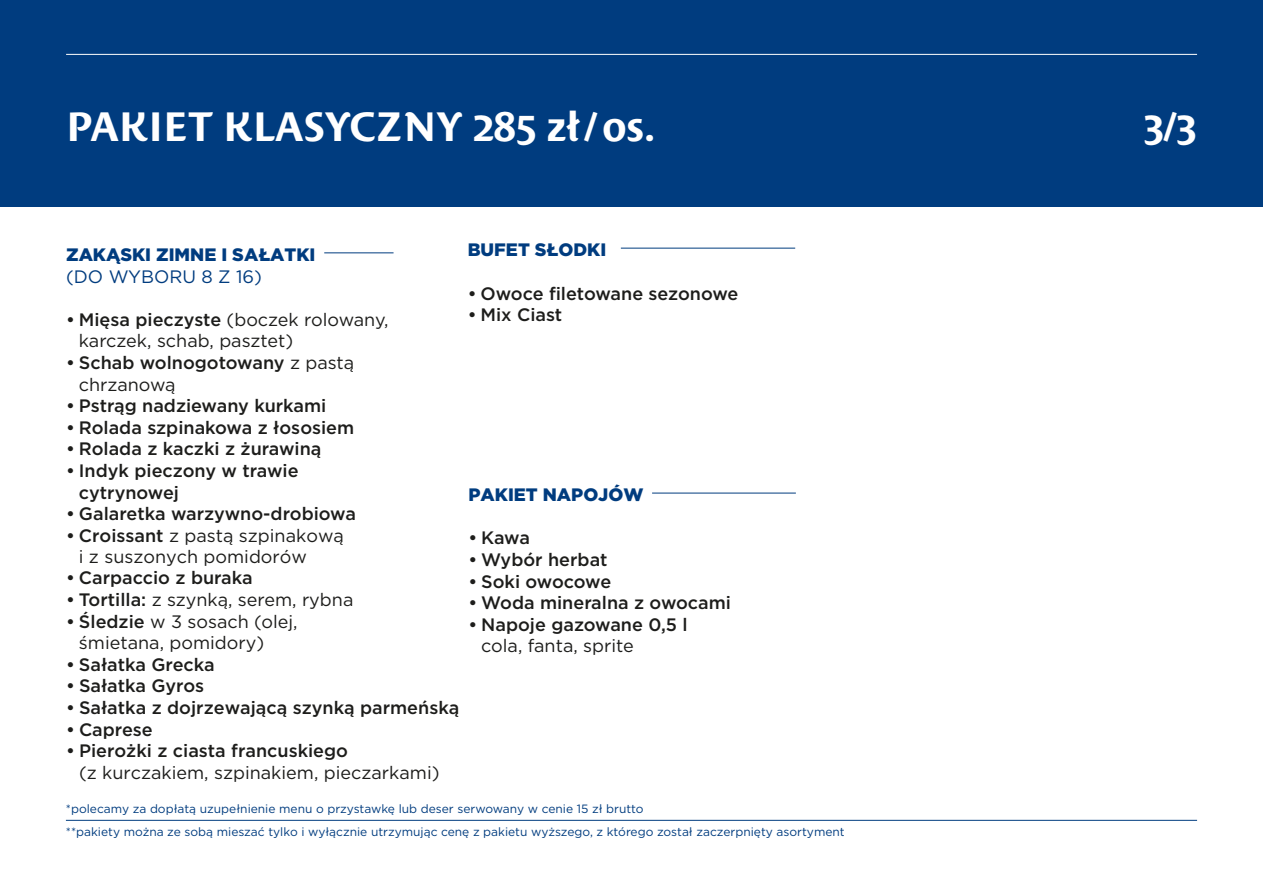
<style>
.page{position:relative;width:1263px;height:893px;background:#fff}
.page>*{position:absolute;margin:0;border:0;box-sizing:border-box;transform-origin:0 0}
.t1{font:700 40.5px "Costa Std";color:#fff}
.t2{font:500 18px/21.6px "Gotham";color:#1d1d1b}
.t3{font:18px/21.6px "Gotham";color:#1d1d1b}
.t4{font:900 18px "Gotham";color:#003c7f}
.t5{font:18px "Gotham";color:#003c7f}
.t6{font:12px "Gotham";color:#003c7f}
.s1{font-weight:500}
.s2{font-weight:400}
</style>
<div class="page">
<hr style="left:66px;top:820px;width:1131px;height:1px;background:#003c7f">
<div style="left:0;top:0;width:1263px;height:207px;background:#003c7f"></div>
<hr style="left:66px;top:54px;width:1131px;height:1px;background:#fff">
<hr style="left:621px;top:248px;width:174px;height:1px;background:#003c7f">
<hr style="left:324px;top:252px;width:70px;height:1px;background:#003c7f">
<hr style="left:652px;top:493px;width:144px;height:1px;background:#003c7f">
<h1 class="t1" style="left:66px;top:103px;width:590px">PAKIET KLASYCZNY 285 zł/os.</h1>
<p class="t4" style="left:66px;top:242px;width:251px">ZAKĄSKI ZIMNE I SAŁATKI</p>
<p class="t5" style="left:66px;top:265px;width:197px">(DO WYBORU 8 Z 16)</p>
<p class="t3" style="left:79px;top:308px;width:311px;text-indent:-13px"><span class="s1">• Mięsa pieczyste</span> (boczek rolowany, karczek, schab, pasztet)</p>
<p class="t2" style="left:79px;top:352px;width:277px;text-indent:-13px">• Schab wolnogotowany <span class="s2">z pastą chrzanową</span></p>
<p class="t2" style="left:66px;top:395px;width:262px">• Pstrąg nadziewany kurkami</p>
<p class="t2" style="left:66px;top:416px;width:290px">• Rolada szpinakowa z łososiem</p>
<p class="t2" style="left:66px;top:438px;width:257px">• Rolada z kaczki z żurawiną</p>
<p class="t2" style="left:79px;top:460px;width:221px;text-indent:-13px">• Indyk pieczony w trawie cytrynowej</p>
<p class="t2" style="left:66px;top:503px;width:291px">• Galaretka warzywno-drobiowa</p>
<p class="t3" style="left:66px;top:524px;width:279px"><span class="s1">• Croissant</span> z pastą szpinakową</p>
<p class="t2" style="left:66px;top:567px;width:188px">• Carpaccio z buraka</p>
<p class="t3" style="left:66px;top:588px;width:289px"><span class="s1">• Tortilla:</span> z szynką, serem, rybna</p>
<p class="t3" style="left:79px;top:610px;width:220px;text-indent:-13px"><span class="s1">• Śledzie</span> w 3 sosach (olej, śmietana, pomidory)</p>
<p class="t2" style="left:66px;top:653px;width:150px">• Sałatka Grecka</p>
<p class="t2" style="left:66px;top:675px;width:139px">• Sałatka Gyros</p>
<p class="t2" style="left:66px;top:697px;width:395px">• Sałatka z dojrzewającą szynką parmeńską</p>
<p class="t2" style="left:66px;top:718px;width:88px">• Caprese</p>
<p class="t2" style="left:66px;top:740px;width:283px">• Pierożki z ciasta francuskiego</p>
<p class="t3" style="left:79px;top:761px;width:362px">(z kurczakiem, szpinakiem, pieczarkami)</p>
<p class="t3" style="left:79px;top:546px;width:230px">i z suszonych pomidorów</p>
<p class="t4" style="left:468px;top:238px;width:140px">BUFET SŁODKI</p>
<p class="t2" style="left:468px;top:282px;width:272px">• Owoce filetowane sezonowe</p>
<p class="t2" style="left:468px;top:304px;width:96px">• Mix Ciast</p>
<p class="t4" style="left:468px;top:482px;width:177px">PAKIET NAPOJÓW</p>
<p class="t2" style="left:468px;top:527px;width:63px">• Kawa</p>
<p class="t2" style="left:468px;top:549px;width:141px">• Wybór herbat</p>
<p class="t2" style="left:468px;top:570px;width:144px">• Soki owocowe</p>
<p class="t2" style="left:468px;top:592px;width:264px">• Woda mineralna z owocami</p>
<p class="t2" style="left:468px;top:613px;width:221px">• Napoje gazowane 0,5 l</p>
<p class="t3" style="left:481px;top:635px;width:154px">cola, fanta, sprite</p>
<p class="t6" style="left:66px;top:801px;width:579px">*polecamy za dopłatą uzupełnienie menu o przystawkę lub deser serwowany w cenie 15 zł brutto</p>
<p class="t6" style="left:66px;top:824px;width:780px">**pakiety można ze sobą mieszać tylko i wyłącznie utrzymując cenę z pakietu wyższego, z którego został zaczerpnięty asortyment</p>
<h1 class="t1" style="left:1143px;top:103px;width:55px">3/3</h1>
</div>
